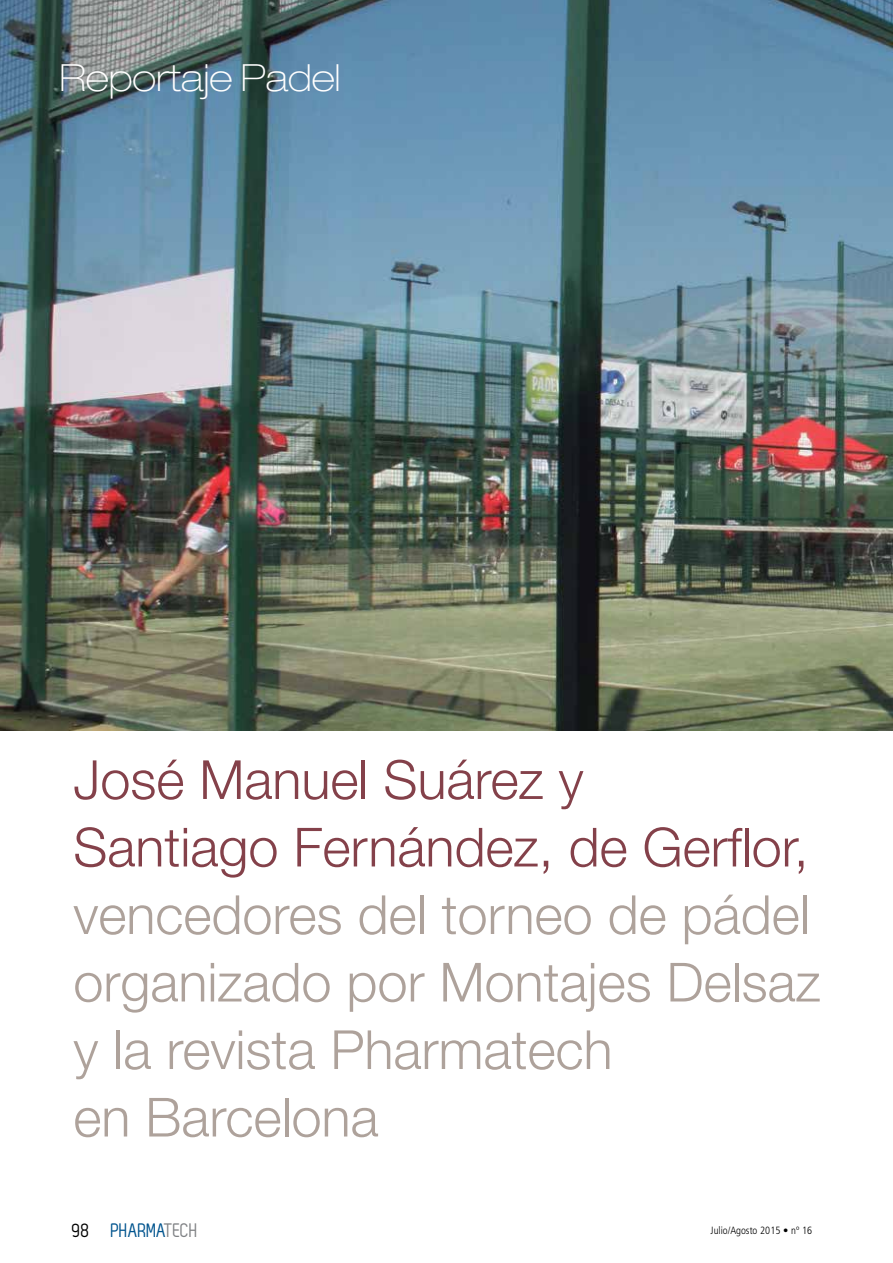
<style>
.page{position:relative;width:893px;height:1263px;background:#fff}
.page>*{position:absolute;margin:0;border:0;box-sizing:border-box;transform-origin:0 0}
.t1{font:300 54px/67.5px "Helvetica Neue LT Std";color:#aea29b}
.t2{font:300 54px/67.5px "Helvetica Neue LT Std";color:#84414a}
.t3{font:100 expanded 37.5px "Helvetica Neue LT Std";color:#fff}
.t4{font:19.5px "Zag";color:#00548e}
.t5{font:300 condensed 10.5px "Frutiger";color:#000}
.s1{color:#000}
.s2{color:#808285}
</style>
<div class="page">
<img style="left:0;top:0;width:893px;height:730px">
<p class="t3" style="left:60px;top:56px;width:283px">Reportaje Padel</p>
<p class="t2" style="left:73px;top:745px;width:737px">José Manuel Suárez y<br>Santiago Fernández, de Gerflor,</p>
<p class="t1" style="left:73px;top:880px;width:749px">vencedores del torneo de pádel organizado por Montajes Delsaz y la revista Pharmatech<br>en Barcelona</p>
<p class="t4" style="left:72px;top:1219px;width:127px"><span class="s1">98</span> PHARMA<span class="s2">TECH</span></p>
<p class="t5" style="left:711px;top:1224px;width:103px">Julio/Agosto 2015 • nº 16</p>
</div>
